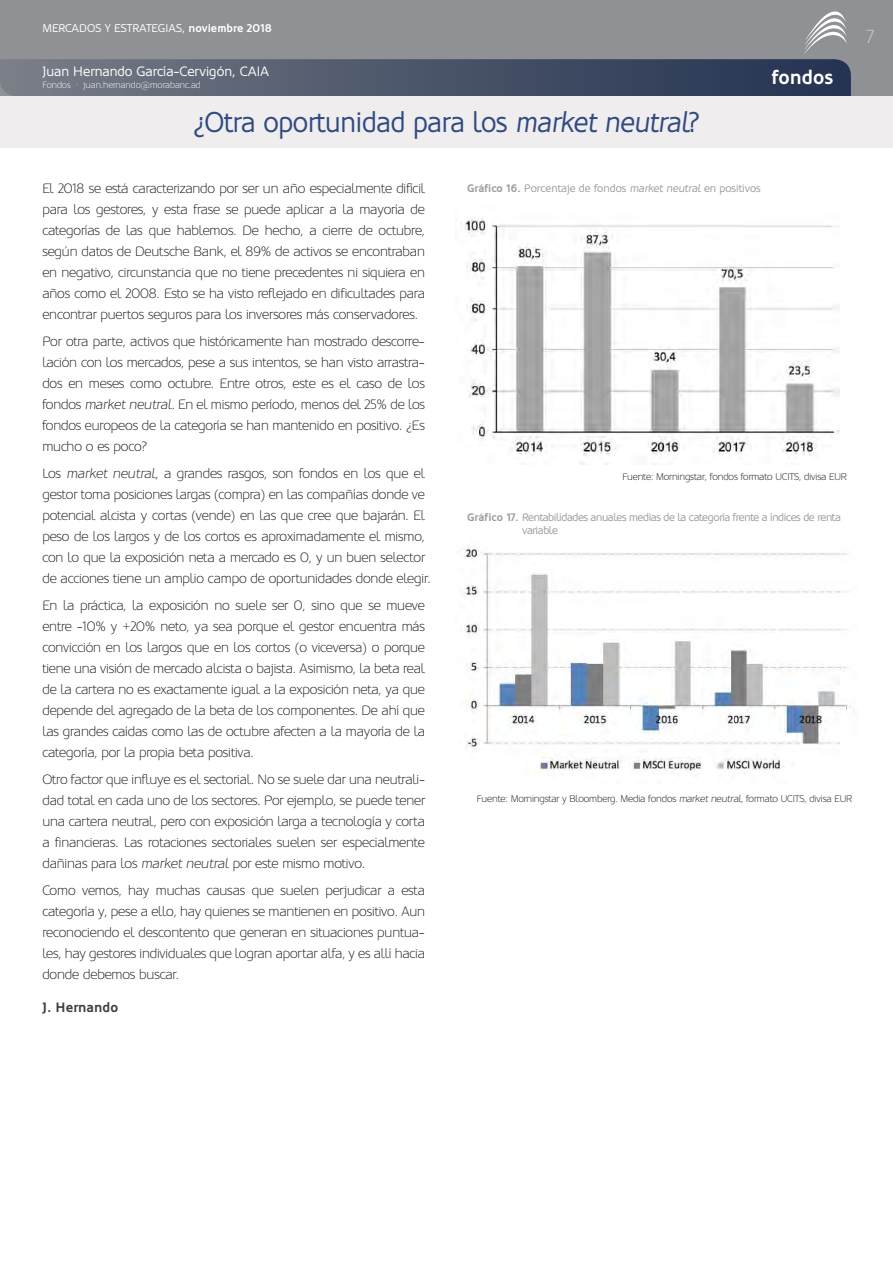
<style>
.page{position:relative;width:893px;height:1263px;background:#fff}
.page>*{position:absolute;margin:0;border:0;box-sizing:border-box;transform-origin:0 0}
.t1{font:28.5px "Oblik";letter-spacing:-.01em;color:#304a82;scale:.95 1}
.t2{font:700 19.5px "Oblik";color:#fff}
.t3{font:300 18.75px "Oblik";color:#d0cdcf}
.t4{font:300 13.5px/21px "Oblik";letter-spacing:-.01em;color:#1d1d1b;text-align:justify}
.t5{font:13.5px "Oblik";color:#fff}
.t6{font:700 13.5px "Oblik";color:#423c3e}
.t7{font:11.25px "Oblik";color:#fff}
.t8{font:10.95px/13px "Oblik";letter-spacing:-.035em;color:#9a9ca0}
.t9{font:10.95px "Oblik";color:#9a9ca0}
.t10{font:300 9.75px "Oblik";letter-spacing:-.01em;color:#1a1414}
.t11{font:300 9px "Oblik";color:#fff}
.s1{font-weight:700}
.s2{font-style:italic}
</style>
<div class="page">
<img style="left:464px;top:546px;width:387px;height:228px">
<div style="left:0;top:0;width:893px;height:96px;background:#8f9195"></div>
<div style="left:0;top:96px;width:893px;height:51px;background:#f0edee"></div>
<svg style="left:0;top:11px;width:851px;height:85px"></svg>
<img style="left:461px;top:218px;width:379px;height:247px">
<p class="t7" style="left:42px;top:22px;width:231px">MERCADOS Y ESTRATEGIAS, <span class="s1">noviembre 2018</span></p>
<p class="t5" style="left:43px;top:64px;width:228px">Juan Hernando García-Cervigón, CAIA</p>
<p class="t11" style="left:43px;top:80px;width:160px">Fondos · juan.hernando@morabanc.ad</p>
<h1 class="t1" style="left:193px;top:106px;width:535px">¿Otra oportunidad para los <span class="s2">market neutral</span>?</h1>
<h2 class="t2" style="left:772px;top:67px;width:63px">fondos</h2>
<h3 class="t3" style="left:866px;top:26px;width:9px">7</h3>
<p class="t4" style="left:42px;top:178px;width:384px">El 2018 se está caracterizando por ser un año especialmente difícil para los gestores, y esta frase se puede aplicar a la mayoría de categorías de las que hablemos. De hecho, a cierre de octubre, según datos de Deutsche Bank, el 89% de activos se encontraban en negativo, circunstancia que no tiene precedentes ni siquiera en años como el 2008. Esto se ha visto reflejado en dificultades para encontrar puertos seguros para los inversores más conservadores.</p>
<p class="t4" style="left:42px;top:331px;width:384px">Por otra parte, activos que históricamente han mostrado descorre&shy;lación con los mercados, pese a sus intentos, se han visto arrastra&shy;dos en meses como octubre. Entre otros, este es el caso de los fondos <span class="s2">market neutral</span>. En el mismo período, menos del 25% de los fondos europeos de la categoría se han mantenido en positivo. ¿Es mucho o es poco?</p>
<p class="t4" style="left:42px;top:463px;width:390px;text-align:left">Los <span class="s2">market neutral</span>, a grandes rasgos, son fondos en los que el gestor toma posiciones largas (compra) en las compañías donde ve potencial alcista y cortas (vende) en las que cree que bajarán. El peso de los largos y de los cortos es aproximadamente el mismo, con lo que la exposición neta a mercado es 0, y un buen selector de acciones tiene un amplio campo de oportunidades donde elegir.</p>
<p class="t4" style="left:42px;top:595px;width:384px">En la práctica, la exposición no suele ser 0, sino que se mueve entre -10% y +20% neto, ya sea porque el gestor encuentra más convicción en los largos que en los cortos (o viceversa) o porque tiene una visión de mercado alcista o bajista. Asimismo, la beta real de la cartera no es exactamente igual a la exposición neta, ya que depende del agregado de la beta de los componentes. De ahí que las grandes caídas como las de octubre afecten a la mayoría de la categoría, por la propia beta positiva.</p>
<p class="t4" style="left:42px;top:769px;width:384px">Otro factor que influye es el sectorial. No se suele dar una neutrali&shy;dad total en cada uno de los sectores. Por ejemplo, se puede tener una cartera neutral, pero con exposición larga a tecnología y corta a financieras. Las rotaciones sectoriales suelen ser especialmente dañinas para los <span class="s2">market neutral</span> por este mismo motivo.</p>
<p class="t4" style="left:42px;top:880px;width:384px">Como vemos, hay muchas causas que suelen perjudicar a esta categoría y, pese a ello, hay quienes se mantienen en positivo. Aun reconociendo el descontento que generan en situaciones puntua&shy;les, hay gestores individuales que logran aportar alfa, y es allí hacia donde debemos buscar.</p>
<p class="t6" style="left:43px;top:1000px;width:77px">J. Hernando</p>
<p class="t9" style="left:467px;top:182px;width:295px"><span class="s1">Gráfico 16.</span> Porcentaje de fondos <span class="s2">market neutral</span> en positivos</p>
<p class="t10" style="left:622px;top:471px;width:226px">Fuente: Morningstar, fondos formato UCITS, divisa EUR</p>
<p class="t8" style="left:522px;top:510px;width:320px;text-indent:-55px"><span class="s1">Gráfico 17.</span> Rentabilidades anuales medias de la categoría frente a índices de renta variable</p>
<p class="t10" style="left:477px;top:793px;width:377px">Fuente: Morningstar y Bloomberg. Media fondos <span class="s2">market neutral</span>, formato UCITS, divisa EUR</p>
</div>
